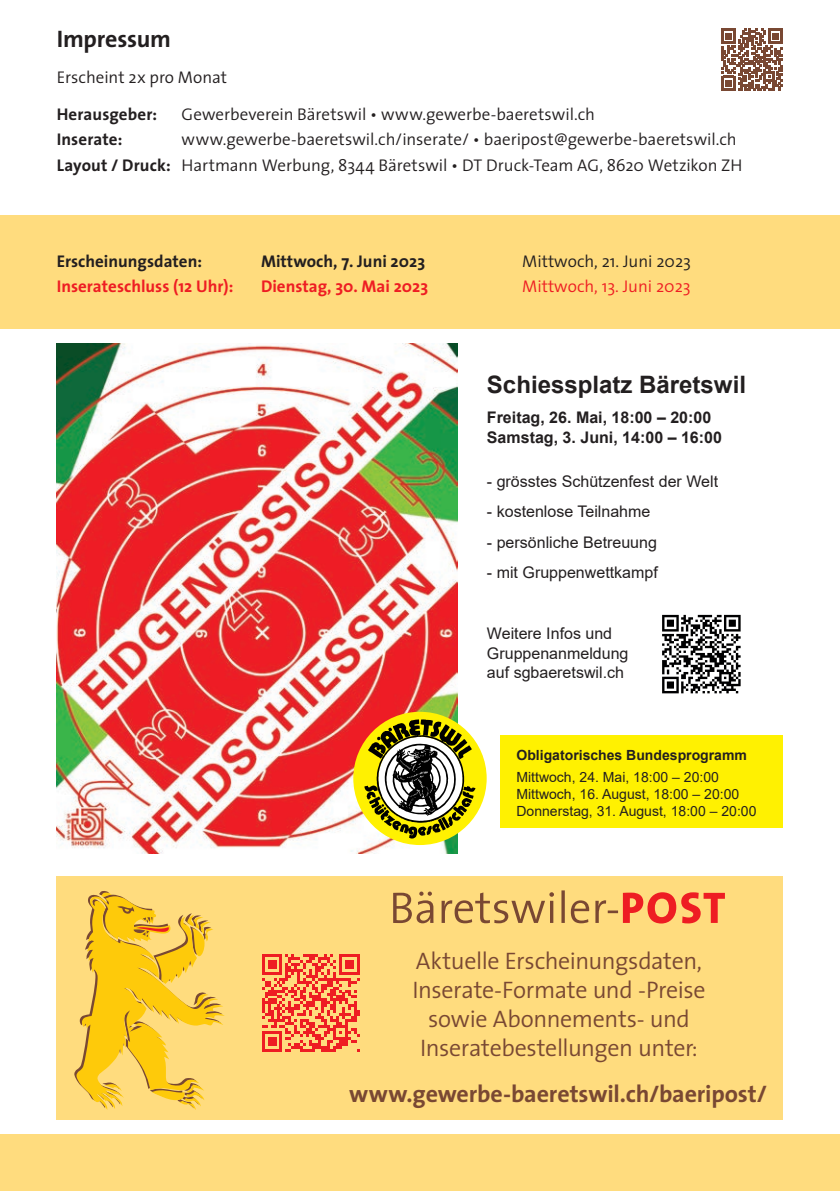
<style>
.page{position:relative;width:840px;height:1191px;background:#fff}
.page>*{position:absolute;margin:0;border:0;box-sizing:border-box;transform-origin:0 0}
.t1{font:300 24px/28.8px "The Sans";letter-spacing:-.02em;color:#794833;text-align:center}
.t2{font:700 24px "The Sans";letter-spacing:-.005em;color:#794833}
.t3{font:700 24px "Arial";color:#231f20}
.t4{font:700 24px "The Sans";letter-spacing:-.01em;color:#231f20}
.t5{font:300 17px/25.6px "The Sans";color:#231f20}
.t6{font:700 17px "The Sans";color:#231f20}
.t7{font:700 17px "The Sans";color:#ee1d23}
.t8{font:300 17px "The Sans";color:#ee1d23}
.t9{font:16px/19.2px "Arial";color:#231f20}
.t10{font:700 16px/19.2px "Arial";color:#231f20}
.t11{font:14px/16.8px "Arial";color:#231f20}
.t12{font:700 14px "Arial";color:#231f20}
.s1{font-weight:700}
</style>
<div class="page">
<div style="left:0;top:215px;width:839px;height:114px;background:#ffdc7e"></div>
<div style="left:0;top:1134px;width:839px;height:57px;background:#ffdc7e"></div>
<svg style="left:721px;top:29px;width:61px;height:61px"></svg>
<img style="left:57px;top:343px;width:400px;height:510px">
<svg style="left:662px;top:614px;width:79px;height:80px"></svg>
<svg style="left:662px;top:615px;width:78px;height:78px"></svg>
<div style="left:353px;top:712px;width:133px;height:133px;background:#fff101;border-radius:50%"></div>
<svg style="left:364px;top:719px;width:111px;height:120px"></svg>
<div style="left:500px;top:735px;width:282px;height:93px;background:#fff101"></div>
<div style="left:57px;top:876px;width:725px;height:244px;background:#ffdc7e"></div>
<svg style="left:393px;top:890px;width:331px;height:33px"></svg>
<svg style="left:262px;top:954px;width:97px;height:97px"></svg>
<svg style="left:74px;top:891px;width:150px;height:219px"></svg>
<h1 class="t4" style="left:57px;top:19px;width:116px">Impressum</h1>
<p class="t5" style="left:57px;top:64px;width:172px">Erscheint 2x pro Monat</p>
<p class="t6" style="left:57px;top:100px;width:102px">Herausgeber:</p>
<p class="t5" style="left:181px;top:101px;width:414px">Gewerbeverein Bäretswil • www.gewerbe-baeretswil.ch</p>
<p class="t6" style="left:57px;top:125px;width:67px">Inserate:</p>
<p class="t5" style="left:57px;top:126px;width:686px;text-indent:125px">www.gewerbe-baeretswil.ch/inserate/ • baeripost@gewerbe-baeretswil.ch<br><span class="s1">Layout / Druck:</span> Hartmann Werbung, 8344 Bäretswil • DT Druck-Team AG, 8620 Wetzikon ZH</p>
<p class="t6" style="left:57px;top:246px;width:147px">Erscheinungsdaten:</p>
<p class="t6" style="left:261px;top:246px;width:165px">Mittwoch, 7. Juni 2023</p>
<p class="t5" style="left:522px;top:247px;width:170px">Mittwoch, 21. Juni 2023</p>
<p class="t7" style="left:57px;top:271px;width:178px">Inserateschluss (12 Uhr):</p>
<p class="t7" style="left:261px;top:271px;width:169px">Dienstag, 30. Mai 2023</p>
<p class="t8" style="left:522px;top:272px;width:170px">Mittwoch, 13. Juni 2023</p>
<h1 class="t3" style="left:486px;top:367px;width:260px">Schiessplatz Bäretswil</h1>
<p class="t10" style="left:486px;top:408px;width:236px">Freitag, 26. Mai, 18:00 – 20:00<br>Samstag, 3. Juni, 14:00 – 16:00</p>
<p class="t9" style="left:486px;top:471px;width:232px">- grösstes Schützenfest der Welt</p>
<p class="t9" style="left:486px;top:502px;width:165px">- kostenlose Teilnahme</p>
<p class="t9" style="left:486px;top:532px;width:171px">- persönliche Betreuung</p>
<p class="t9" style="left:486px;top:563px;width:172px">- mit Gruppenwettkampf</p>
<p class="t9" style="left:486px;top:624px;width:143px">Weitere Infos und<br>Gruppenanmeldung auf sgbaeretswil.ch</p>
<p class="t12" style="left:516px;top:745px;width:232px">Obligatorisches Bundesprogramm</p>
<p class="t11" style="left:516px;top:769px;width:241px">Mittwoch, 24. Mai, 18:00 – 20:00<br>Mittwoch, 16. August, 18:00 – 20:00<br>Donnerstag, 31. August, 18:00 – 20:00</p>
<h1 class="t1" style="left:412px;top:946px;width:294px">Aktuelle Erscheinungsdaten,<br>Inserate-Formate und -Preise sowie Abonnements- und<br>Inseratebestellungen unter:</h1>
<h1 class="t2" style="left:349px;top:1073px;width:419px">www.gewerbe-baeretswil.ch/baeripost/</h1>
</div>
